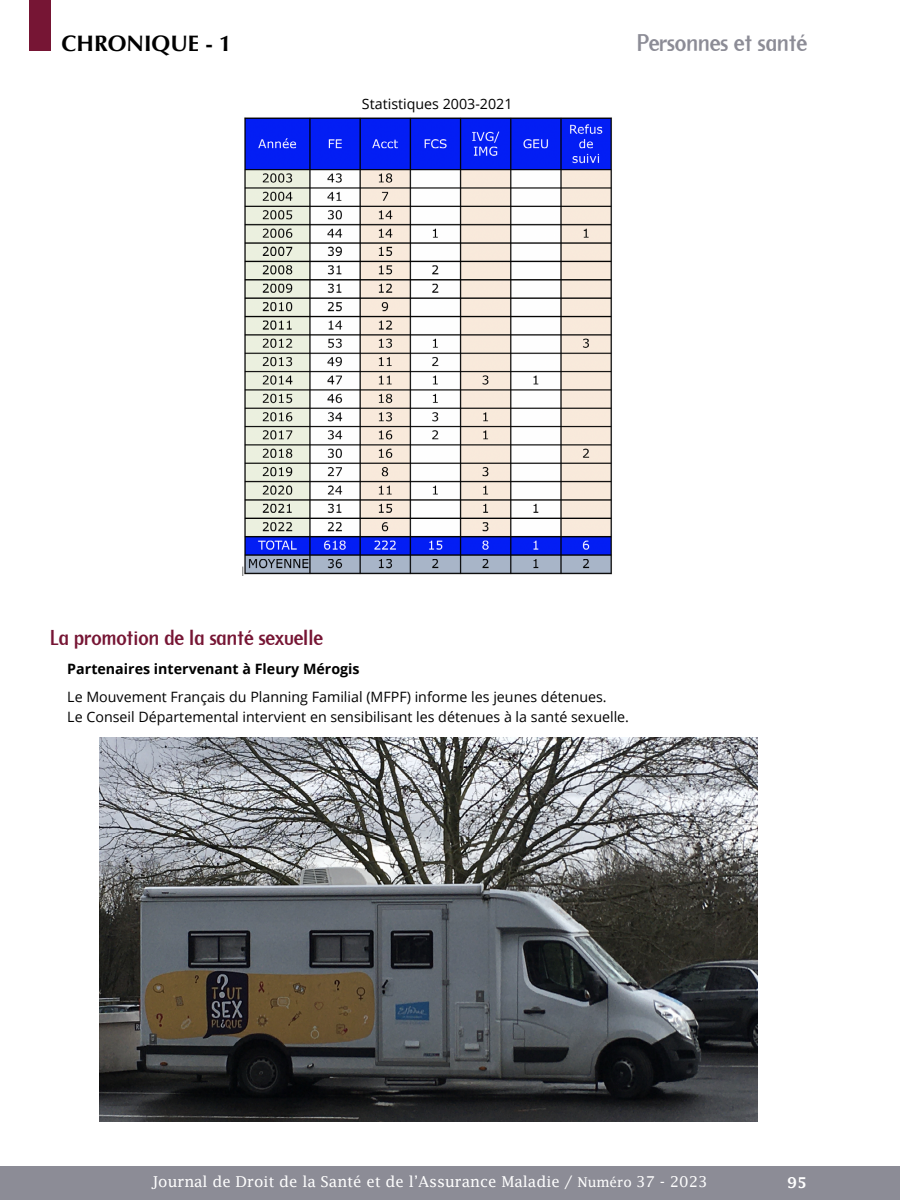
<style>
.page{position:relative;width:900px;height:1200px;background:#fff}
.page>*{position:absolute;margin:0;border:0;box-sizing:border-box;transform-origin:0 0}
.t1{font:27px "Berkeley";color:#8c8c96}
.RTDS_TA1{font:24px "Berkeley";color:#761534}
.t2{font:700 22.5px "Optima";color:#000}
.t3{font:15px "Lucida Fax";color:#fff}
.t4{font:600 15px "Lucida Fax";color:#fff}
.RTDS_Texte{font:14.25px "Open Sans";color:#000}
.RTDS_Texte-2{font:700 14.25px "Open Sans";color:#000}
.t5{font:13.5px "Lucida Fax";color:#fff}
</style>
<div class="page">
<div style="left:0;top:1167px;width:900px;height:33px;background:#8c8c96"></div>
<div style="left:30px;top:0;width:21px;height:51px;background:#761534"></div>
<img style="left:242px;top:117px;width:370px;height:459px">
<img style="left:100px;top:738px;width:658px;height:383px">
<h3 class="t2" style="left:62px;top:31px;width:172px">CHRONIQUE - 1</h3>
<h1 class="t1" style="left:637px;top:30px;width:171px">Personnes et santé</h1>
<p class="RTDS_Texte" style="left:362px;top:94px;width:152px">Statistiques 2003-2021</p>
<p class="RTDS_TA1" style="left:50px;top:626px;width:274px">La promotion de la santé sexuelle</p>
<p class="RTDS_Texte-2" style="left:67px;top:659px;width:294px">Partenaires intervenant à Fleury Mérogis</p>
<p class="RTDS_Texte" style="left:67px;top:687px;width:541px">Le Mouvement Français du Planning Familial (MFPF) informe les jeunes détenues.</p>
<p class="RTDS_Texte" style="left:67px;top:707px;width:563px">Le Conseil Départemental intervient en sensibilisant les détenues à la santé sexuelle.</p>
<p class="t3" style="left:152px;top:1173px;width:422px">Journal de Droit de la S nté et de l’Assurance Maladie /</p>
<p class="t3" style="left:172px;top:1173px;width:422px">Journal de Droit de la Santé et de l’Assurance Maladie /</p>
<p class="t3" style="left:636px;top:1173px;width:93px">37 - 20 320</p>
<p class="t3" style="left:656px;top:1173px;width:20px">26</p>
<p class="t3" style="left:656px;top:1173px;width:73px">18 - 2017</p>
<p class="t4" style="left:787px;top:1174px;width:21px">95</p>
<p class="t3" style="left:665px;top:1173px;width:11px">9</p>
<p class="t5" style="left:577px;top:1175px;width:56px">Numéro</p>
<p class="t5" style="left:597px;top:1175px;width:56px">Numéro</p>
</div>
